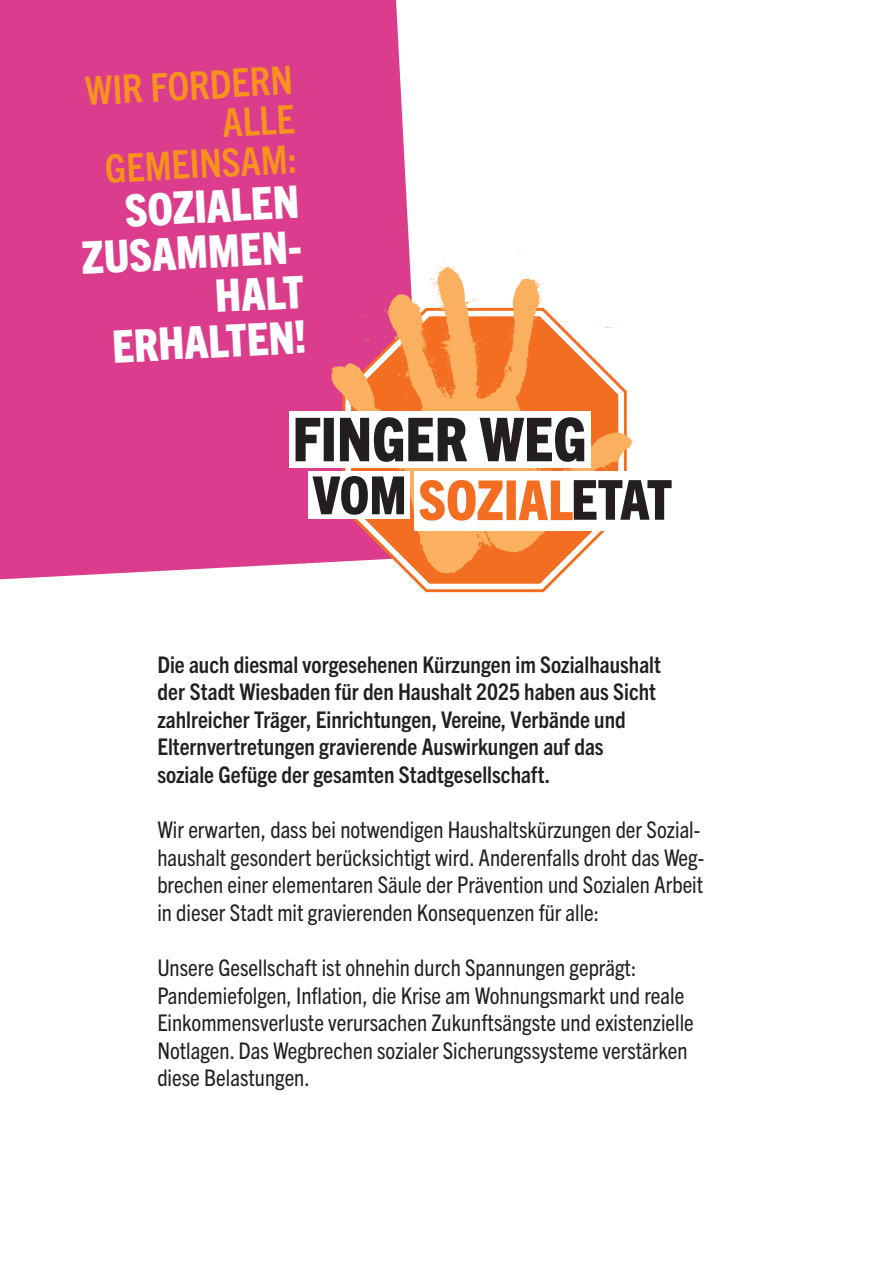
<style>
.page{position:relative;width:893px;height:1263px;background:#fff}
.page>*{position:absolute;margin:0;border:0;box-sizing:border-box;transform-origin:0 0}
.t1{font:800 condensed 45px/45px "Trade Gothic Next LT Pro";color:#fff;text-align:right}
.t2{font:700 condensed 39.3px/39.3px "Trade Gothic Next LT Pro";color:#f7931d;text-align:right}
.t3{font:condensed 22.95px/27.6px "Trade Gothic Next LT Pro";color:#231f20}
.t4{font:700 condensed 22.95px/27.6px "Trade Gothic Next LT Pro";color:#231f20}
</style>
<div class="page">
<div style="left:0;top:0;width:410px;height:579px;background:#db3d8c"></div>
<svg style="left:323px;top:251px;width:314px;height:348px"></svg>
<div style="left:289px;top:411px;width:302px;height:56px;background:#fff"></div>
<div style="left:415px;top:471px;width:265px;height:59px;background:#fff"></div>
<div style="left:308px;top:471px;width:102px;height:48px;background:#fff"></div>
<svg style="left:313px;top:476px;width:91px;height:39px"></svg>
<svg style="left:419px;top:480px;width:253px;height:41px"></svg>
<svg style="left:296px;top:417px;width:288px;height:45px"></svg>
<h2 class="t2" style="left:84px;top:69px;width:210px;rotate:-3deg">WIR FORDERN<br>ALLE<br>GEMEINSAM:</h2>
<h1 class="t1" style="left:78px;top:188px;width:230px;rotate:-3deg">SOZIALEN<br>ZUSAMMEN-<br>HALT<br>ERHALTEN!</h1>
<p class="t4" style="left:157px;top:649px;width:505px">Die auch diesmal vorgesehenen Kürzungen im Sozialhaushalt der Stadt Wiesbaden für den Haushalt 2025 haben aus Sicht zahlreicher Träger, Einrichtungen, Vereine, Verbände und Elternvertretungen gravierende Auswirkungen auf das soziale Gefüge der gesamten Stadtgesellschaft.</p>
<p class="t3" style="left:157px;top:814px;width:548px">Wir erwarten, dass bei notwendigen Haushaltskürzungen der Sozial&shy;haushalt gesondert berücksichtigt wird. Anderenfalls droht das Weg&shy;brechen einer elementaren Säule der Prävention und Sozialen Arbeit in dieser Stadt mit gravierenden Konsequenzen für alle:</p>
<p class="t3" style="left:157px;top:952px;width:538px">Unsere Gesellschaft ist ohnehin durch Spannungen geprägt:<br>Pandemiefolgen, Inflation, die Krise am Wohnungsmarkt und reale Einkommensverluste verursachen Zukunftsängste und existenzielle Notlagen. Das Wegbrechen sozialer Sicherungssysteme verstärken diese Belastungen.</p>
</div>
